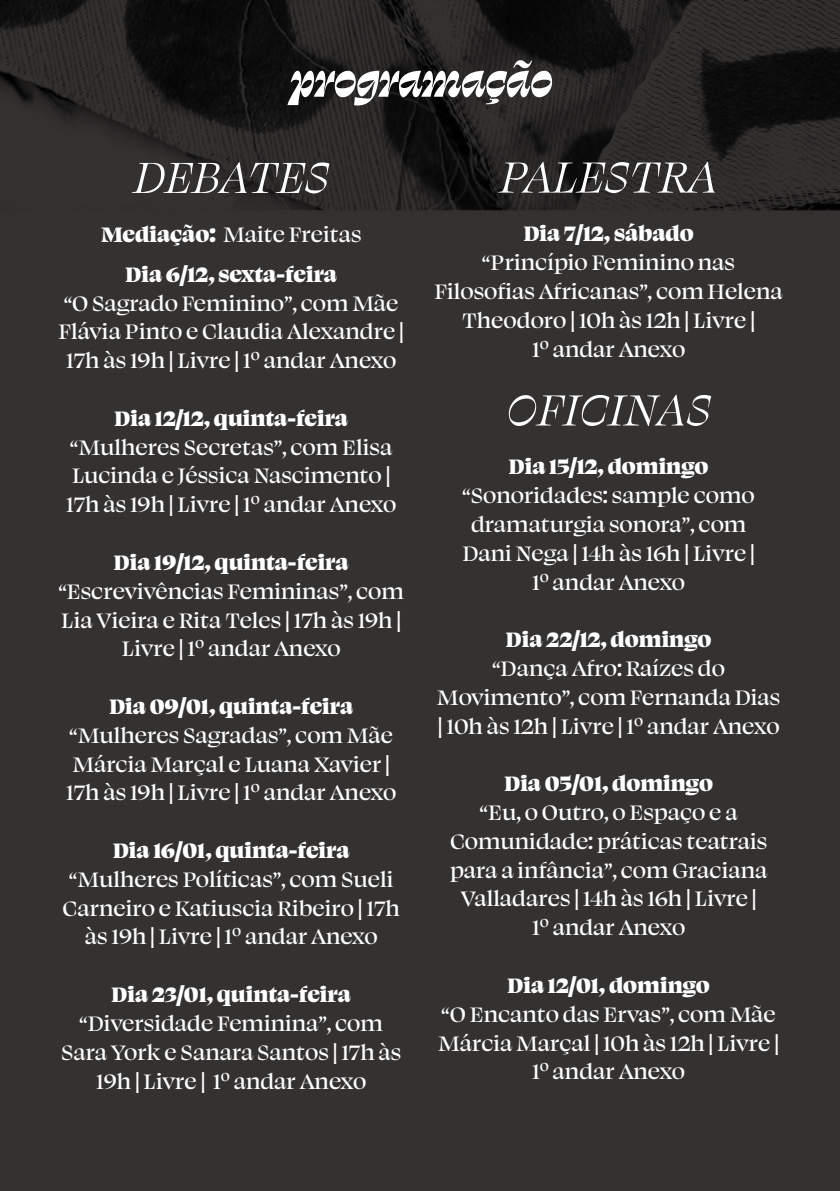
<style>
.page{position:relative;width:840px;height:1191px;background:#fff}
.page>*{position:absolute;margin:0;border:0;box-sizing:border-box;transform-origin:0 0}
.t1{font:50px "Swear Display Cilati";color:#fff}
.t2{font:50px "Swear Display Black Cilati";color:#fff}
.t3{font:500 24px/28.8px "Swear Display";color:#fff;text-align:center}
.t4{font:900 24px/40px "Swear Display";color:#fff;text-align:center}
.s1{font-weight:500}
</style>
<div class="page">
<div style="left:0;top:0;width:839px;height:1191px;background:#343231"></div>
<img style="left:0;top:0;width:839px;height:211px">
<h1 class="t2" style="left:290px;top:48px;width:263px">programação</h1>
<h1 class="t1" style="left:133px;top:143px;width:197px">DEBATES</h1>
<p class="t4" style="left:101px;top:213px;width:262px">Mediação: <span class="s1">Maite Freitas<br></span>Dia 6/12, sexta-feira</p>
<p class="t3" style="left:59px;top:287px;width:347px">“O Sagrado Feminino”, com Mãe<br>Flávia Pinto e Claudia Alexandre |<br>17h às 19h | Livre | 1º andar Anexo</p>
<p class="t4" style="left:114px;top:397px;width:235px">Dia 12/12, quinta-feira</p>
<p class="t3" style="left:66px;top:431px;width:331px;text-align:left">“Mulheres Secretas”, com Elisa<br>Lucinda e Jéssica Nascimento |<br>17h às 19h | Livre | 1º andar Anexo</p>
<p class="t4" style="left:114px;top:541px;width:236px">Dia 19/12, quinta-feira</p>
<p class="t3" style="left:59px;top:575px;width:346px">“Escrevivências Femininas”, com<br>Lia Vieira e Rita Teles | 17h às 19h |<br>Livre | 1º andar Anexo</p>
<p class="t4" style="left:109px;top:685px;width:245px">Dia 09/01, quinta-feira</p>
<p class="t3" style="left:66px;top:719px;width:331px;text-align:left">“Mulheres Sagradas”, com Mãe<br>Márcia Marçal e Luana Xavier |<br>17h às 19h | Livre | 1º andar Anexo</p>
<p class="t4" style="left:113px;top:829px;width:238px">Dia 16/01, quinta-feira</p>
<p class="t3" style="left:63px;top:863px;width:338px">“Mulheres Políticas”, com Sueli<br>Carneiro e Katiuscia Ribeiro | 17h às 19h | Livre | 1º andar Anexo</p>
<p class="t4" style="left:112px;top:973px;width:241px">Dia 23/01, quinta-feira</p>
<p class="t3" style="left:61px;top:1007px;width:342px">“Diversidade Feminina”, com<br>Sara York e Sanara Santos | 17h às<br>19h | Livre | 1º andar Anexo</p>
<h1 class="t1" style="left:499px;top:143px;width:219px">PALESTRA</h1>
<p class="t4" style="left:523px;top:212px;width:171px">Dia 7/12, sábado</p>
<p class="t3" style="left:434px;top:247px;width:350px">“Princípio Feminino nas<br>Filosofias Africanas”, com Helena<br>Theodoro | 10h às 12h | Livre |<br>1º andar Anexo</p>
<h1 class="t1" style="left:506px;top:376px;width:206px">OFICINAS</h1>
<p class="t4" style="left:508px;top:445px;width:201px">Dia 15/12, domingo</p>
<p class="t3" style="left:462px;top:480px;width:294px">“Sonoridades: sample como dramaturgia sonora”, com<br>Dani Nega | 14h às 16h | Livre |<br>1º andar Anexo</p>
<p class="t4" style="left:505px;top:618px;width:207px">Dia 22/12, domingo</p>
<p class="t3" style="left:437px;top:653px;width:345px">“Dança Afro: Raízes do<br>Movimento”, com Fernanda Dias | 10h às 12h | Livre | 1º andar Anexo</p>
<p class="t4" style="left:504px;top:762px;width:210px">Dia 05/01, domingo</p>
<p class="t3" style="left:450px;top:797px;width:319px">“Eu, o Outro, o Espaço e a<br>Comunidade: práticas teatrais para a infância”, com Graciana<br>Valladares | 14h às 16h | Livre |<br>1º andar Anexo</p>
<p class="t4" style="left:507px;top:963px;width:203px">Dia 12/01, domingo</p>
<p class="t3" style="left:438px;top:998px;width:342px">“O Encanto das Ervas”, com Mãe<br>Márcia Marçal | 10h às 12h | Livre |<br>1º andar Anexo</p>
</div>
